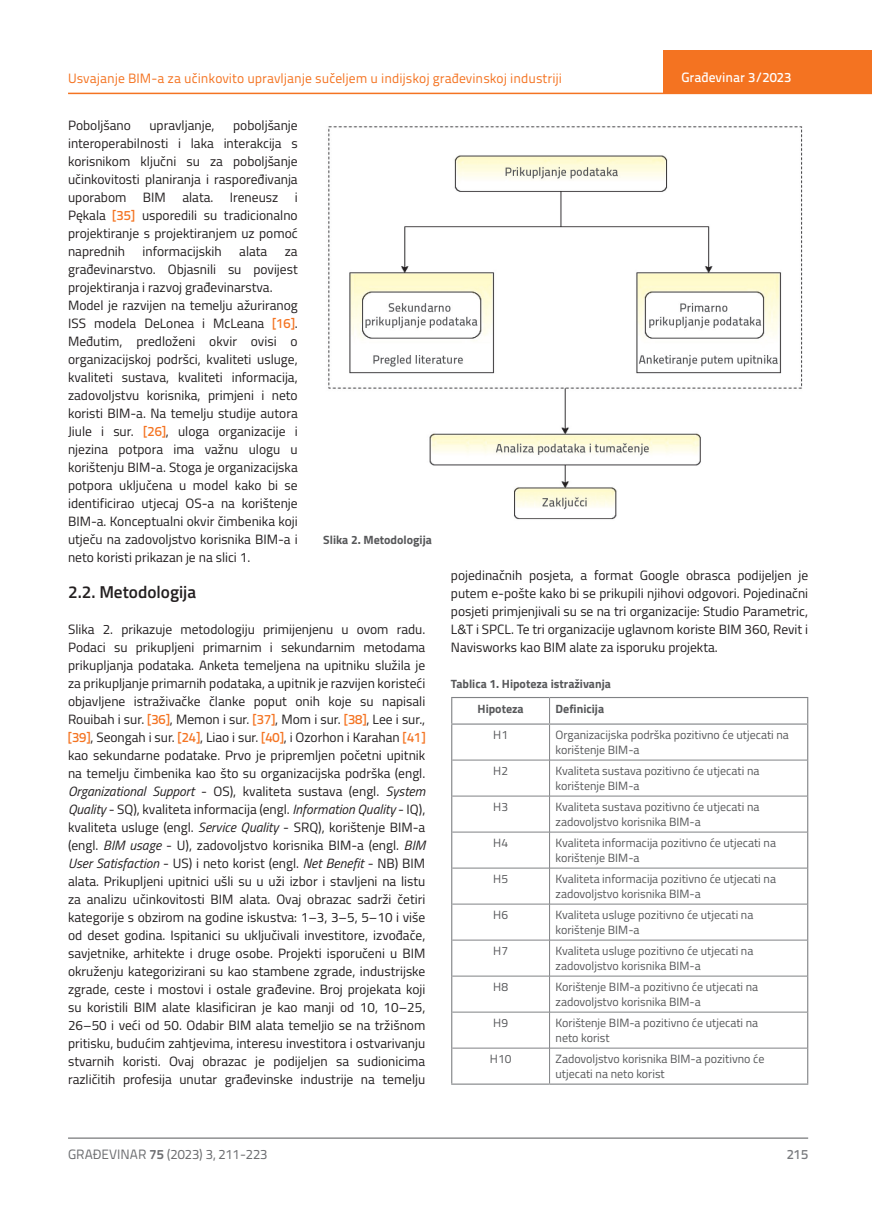
<style>
.page{position:relative;width:872px;height:1212px;background:#fff}
.page>*{position:absolute;margin:0;border:0;box-sizing:border-box;transform-origin:0 0}
.t1{font:600 17.25px "Titillium";color:#231f20}
.t2{font:13.5px/18px "Titillium";color:#231f20;text-align:justify}
.t3{font:13.5px "Titillium Text 22 L";color:#f47321}
.t4{font:13.5px "Titillium Text 22 L";color:#6c6d70}
.t5{font:500 13.5px "Titillium Text 22 L";color:#fff}
.t6{font:500 13.5px "Titillium Text 22 L";color:#787a7d}
.t7{font:12px/15px "Titillium";color:#57585a}
.t8{font:700 12px "Titillium";color:#57585a}
.s1{font-family:"Titillium Text 22 L";font-weight:500;color:#f47321}
.s2{font-style:italic}
.s3{font-weight:700}
</style>
<div class="page">
<hr style="left:68px;top:93px;width:804px;height:1px;background:#f47321">
<div style="left:663px;top:50px;width:209px;height:44px;background:#f47321"></div>
<hr style="left:68px;top:1138px;width:740px;height:1px;background:#57585a">
<svg style="left:549px;top:698px;width:1px;height:25px"></svg>
<hr style="left:549px;top:725px;width:1px;height:35px;background:#808285">
<hr style="left:452px;top:760px;width:97px;height:1px;background:#808285">
<hr style="left:549px;top:760px;width:258px;height:1px;background:#808285">
<hr style="left:549px;top:760px;width:1px;height:36px;background:#808285">
<hr style="left:452px;top:796px;width:97px;height:1px;background:#808285">
<hr style="left:549px;top:796px;width:258px;height:1px;background:#808285">
<hr style="left:549px;top:796px;width:1px;height:36px;background:#808285">
<hr style="left:452px;top:832px;width:97px;height:1px;background:#808285">
<hr style="left:549px;top:832px;width:258px;height:1px;background:#808285">
<hr style="left:549px;top:832px;width:1px;height:36px;background:#808285">
<hr style="left:452px;top:868px;width:97px;height:1px;background:#808285">
<hr style="left:549px;top:868px;width:258px;height:1px;background:#808285">
<hr style="left:549px;top:868px;width:1px;height:36px;background:#808285">
<hr style="left:452px;top:904px;width:97px;height:1px;background:#808285">
<hr style="left:549px;top:904px;width:258px;height:1px;background:#808285">
<hr style="left:549px;top:904px;width:1px;height:36px;background:#808285">
<hr style="left:452px;top:940px;width:97px;height:1px;background:#808285">
<hr style="left:549px;top:940px;width:258px;height:1px;background:#808285">
<hr style="left:549px;top:940px;width:1px;height:36px;background:#808285">
<hr style="left:452px;top:976px;width:97px;height:1px;background:#808285">
<hr style="left:549px;top:976px;width:258px;height:1px;background:#808285">
<hr style="left:549px;top:976px;width:1px;height:36px;background:#808285">
<hr style="left:452px;top:1012px;width:97px;height:1px;background:#808285">
<hr style="left:549px;top:1012px;width:258px;height:1px;background:#808285">
<hr style="left:549px;top:1012px;width:1px;height:36px;background:#808285">
<hr style="left:452px;top:1048px;width:97px;height:1px;background:#808285">
<hr style="left:549px;top:1048px;width:258px;height:1px;background:#808285">
<hr style="left:549px;top:1048px;width:1px;height:35px;background:#808285">
<hr style="left:451px;top:725px;width:1px;height:35px;background:#808285">
<hr style="left:807px;top:725px;width:1px;height:35px;background:#808285">
<hr style="left:451px;top:760px;width:1px;height:36px;background:#808285">
<hr style="left:807px;top:760px;width:1px;height:36px;background:#808285">
<hr style="left:451px;top:796px;width:1px;height:36px;background:#808285">
<hr style="left:807px;top:796px;width:1px;height:36px;background:#808285">
<hr style="left:451px;top:832px;width:1px;height:36px;background:#808285">
<hr style="left:807px;top:832px;width:1px;height:36px;background:#808285">
<hr style="left:451px;top:868px;width:1px;height:36px;background:#808285">
<hr style="left:807px;top:868px;width:1px;height:36px;background:#808285">
<hr style="left:451px;top:904px;width:1px;height:36px;background:#808285">
<hr style="left:807px;top:904px;width:1px;height:36px;background:#808285">
<hr style="left:451px;top:940px;width:1px;height:36px;background:#808285">
<hr style="left:807px;top:940px;width:1px;height:36px;background:#808285">
<hr style="left:451px;top:976px;width:1px;height:36px;background:#808285">
<hr style="left:807px;top:976px;width:1px;height:36px;background:#808285">
<hr style="left:451px;top:1012px;width:1px;height:36px;background:#808285">
<hr style="left:807px;top:1012px;width:1px;height:36px;background:#808285">
<hr style="left:451px;top:1048px;width:1px;height:35px;background:#808285">
<hr style="left:807px;top:1048px;width:1px;height:35px;background:#808285">
<hr style="left:451px;top:1083px;width:98px;height:2px;background:#808285">
<hr style="left:549px;top:1083px;width:259px;height:2px;background:#808285">
<hr style="left:451px;top:697px;width:98px;height:1px;background:#808285">
<svg style="left:451px;top:698px;width:1px;height:25px"></svg>
<hr style="left:549px;top:697px;width:259px;height:1px;background:#808285">
<svg style="left:807px;top:698px;width:1px;height:25px"></svg>
<hr style="left:451px;top:723px;width:98px;height:2px;background:#808285">
<hr style="left:549px;top:723px;width:259px;height:2px;background:#808285">
<img style="left:328px;top:126px;width:475px;height:394px">
<p class="t3" style="left:68px;top:68px;width:495px">Usvajanje BIM-a za učinkovito upravljanje sučeljem u indijskoj građevinskoj industriji</p>
<p class="t2" style="left:68px;top:115px;width:64px">Poboljšano</p>
<p class="t2" style="left:149px;top:115px;width:67px">upravljanje,</p>
<p class="t5" style="left:681px;top:67px;width:111px">Građevinar 3/2023</p>
<p class="t2" style="left:68px;top:115px;width:231px;text-indent:165px">poboljšanje interoperabilnosti i laka interakcija s korisnikom ključni su za poboljšanje učinkovitosti planiranja i raspoređivanja uporabom BIM alata. Ireneusz i Pękala <span class="s1">[35]</span> usporedili su tradicionalno projektiranje s projektiranjem uz pomoć naprednih</p>
<p class="t2" style="left:143px;top:241px;width:81px">informacijskih</p>
<p class="t2" style="left:239px;top:241px;width:30px">alata</p>
<p class="t2" style="left:68px;top:241px;width:231px;text-align:left;text-indent:217px">za građevinarstvo. Objasnili su povijest projektiranja i razvoj građevinarstva.<br>Model je razvijen na temelju ažuriranog ISS modela DeLonea i McLeana <span class="s1">[16]</span>.<br>Međutim, predloženi okvir ovisi o organizacijskoj podršci, kvaliteti usluge, kvaliteti sustava, kvaliteti informacija, zadovoljstvu korisnika, primjeni i neto koristi BIM-a. Na temelju studije autora Jiule i sur. <span class="s1">[26]</span>, uloga organizacije i njezina potpora ima važnu ulogu u korištenju BIM-a. Stoga je organizacijska potpora uključena u model kako bi se identificirao utjecaj OS-a na korištenje BIM-a. Konceptualni okvir čimbenika koji utječu na zadovoljstvo korisnika BIM-a i neto koristi prikazan je na slici 1.</p>
<p class="t1" style="left:68px;top:579px;width:130px">2.2. Metodologija</p>
<p class="t8" style="left:323px;top:530px;width:110px">Slika 2. Metodologija</p>
<p class="t2" style="left:451px;top:565px;width:359px">pojedinačnih posjeta, a format Google obrasca podijeljen je putem e-pošte kako bi se prikupili njihovi odgovori. Pojedinačni posjeti primjenjivali su se na tri organizacije: Studio Parametric, L&amp;T i SPCL. Te tri organizacije uglavnom koriste BIM 360, Revit i Navisworks kao BIM alate za isporuku projekta.</p>
<p class="t8" style="left:451px;top:675px;width:162px">Tablica 1. Hipoteza istraživanja</p>
<p class="t2" style="left:68px;top:620px;width:359px">Slika 2. prikazuje metodologiju primijenjenu u ovom radu.<br>Podaci su prikupljeni primarnim i sekundarnim metodama prikupljanja podataka. Anketa temeljena na upitniku služila je za prikupljanje primarnih podataka, a upitnik je razvijen koristeći objavljene istraživačke članke poput onih koje su napisali Rouibah i sur. <span class="s1">[36]</span>, Memon i sur. <span class="s1">[37]</span>, Mom i sur. <span class="s1">[38]</span>, Lee i sur., <span class="s1">[39]</span>, Seongah i sur. <span class="s1">[24]</span>, Liao i sur. <span class="s1">[40]</span>, i Ozorhon i Karahan <span class="s1">[41] </span>kao sekundarne podatake. Prvo je pripremljen početni upitnik na temelju čimbenika kao što su organizacijska podrška (engl.<br><span class="s2">Organizational Support</span> - OS), kvaliteta sustava (engl. <span class="s2">System Quality</span> - SQ), kvaliteta informacija (engl. <span class="s2">Information Quality</span> - IQ), kvaliteta usluge (engl. <span class="s2">Service Quality</span> - SRQ), korištenje BIM-a (engl. <span class="s2">BIM usage</span> - U), zadovoljstvo korisnika BIM-a (engl. <span class="s2">BIM User Satisfaction</span> - US) i neto korist (engl. <span class="s2">Net Benefit</span> - NB) BIM alata. Prikupljeni upitnici ušli su u uži izbor i stavljeni na listu za analizu učinkovitosti BIM alata. Ovaj obrazac sadrži četiri kategorije s obzirom na godine iskustva: 1–3, 3–5, 5–10 i više od deset godina. Ispitanici su uključivali investitore, izvođače, savjetnike, arhitekte i druge osobe. Projekti isporučeni u BIM okruženju kategorizirani su kao stambene zgrade, industrijske zgrade, ceste i mostovi i ostale građevine. Broj projekata koji su koristili BIM alate klasificiran je kao manji od 10, 10–25, 26–50 i veći od 50. Odabir BIM alata temeljio se na tržišnom pritisku, budućim zahtjevima, interesu investitora i ostvarivanju stvarnih koristi. Ovaj obrazac je podijeljen sa sudionicima različitih profesija unutar građevinske industrije na temelju</p>
<p class="t8" style="left:477px;top:699px;width:48px">Hipoteza</p>
<p class="t8" style="left:555px;top:699px;width:50px">Definicija</p>
<p class="t7" style="left:493px;top:727px;width:16px">H1</p>
<p class="t7" style="left:555px;top:727px;width:235px">Organizacijska podrška pozitivno će utjecati na korištenje BIM-a</p>
<p class="t7" style="left:493px;top:763px;width:16px">H2</p>
<p class="t7" style="left:555px;top:763px;width:205px">Kvaliteta sustava pozitivno će utjecati na korištenje BIM-a</p>
<p class="t7" style="left:493px;top:799px;width:16px">H3</p>
<p class="t7" style="left:555px;top:799px;width:205px">Kvaliteta sustava pozitivno će utjecati na zadovoljstvo korisnika BIM-a</p>
<p class="t7" style="left:493px;top:835px;width:16px">H4</p>
<p class="t7" style="left:555px;top:835px;width:222px">Kvaliteta informacija pozitivno će utjecati na korištenje BIM-a</p>
<p class="t7" style="left:493px;top:871px;width:16px">H5</p>
<p class="t7" style="left:555px;top:871px;width:222px">Kvaliteta informacija pozitivno će utjecati na zadovoljstvo korisnika BIM-a</p>
<p class="t7" style="left:493px;top:907px;width:16px">H6</p>
<p class="t7" style="left:555px;top:907px;width:199px">Kvaliteta usluge pozitivno će utjecati na korištenje BIM-a</p>
<p class="t7" style="left:493px;top:943px;width:16px">H7</p>
<p class="t7" style="left:555px;top:943px;width:199px">Kvaliteta usluge pozitivno će utjecati na zadovoljstvo korisnika BIM-a</p>
<p class="t7" style="left:493px;top:979px;width:16px">H8</p>
<p class="t7" style="left:555px;top:979px;width:204px">Korištenje BIM-a pozitivno će utjecati na zadovoljstvo korisnika BIM-a</p>
<p class="t7" style="left:493px;top:1015px;width:16px">H9</p>
<p class="t7" style="left:555px;top:1015px;width:204px">Korištenje BIM-a pozitivno će utjecati na neto korist</p>
<p class="t7" style="left:490px;top:1051px;width:23px">H10</p>
<p class="t7" style="left:555px;top:1051px;width:210px">Zadovoljstvo korisnika BIM-a pozitivno će utjecati na neto korist</p>
<p class="t4" style="left:68px;top:1144px;width:201px">GRAĐEVINAR <span class="s3">75</span> (2023) 3, 211-223</p>
<p class="t6" style="left:786px;top:1144px;width:23px">215</p>
</div>
